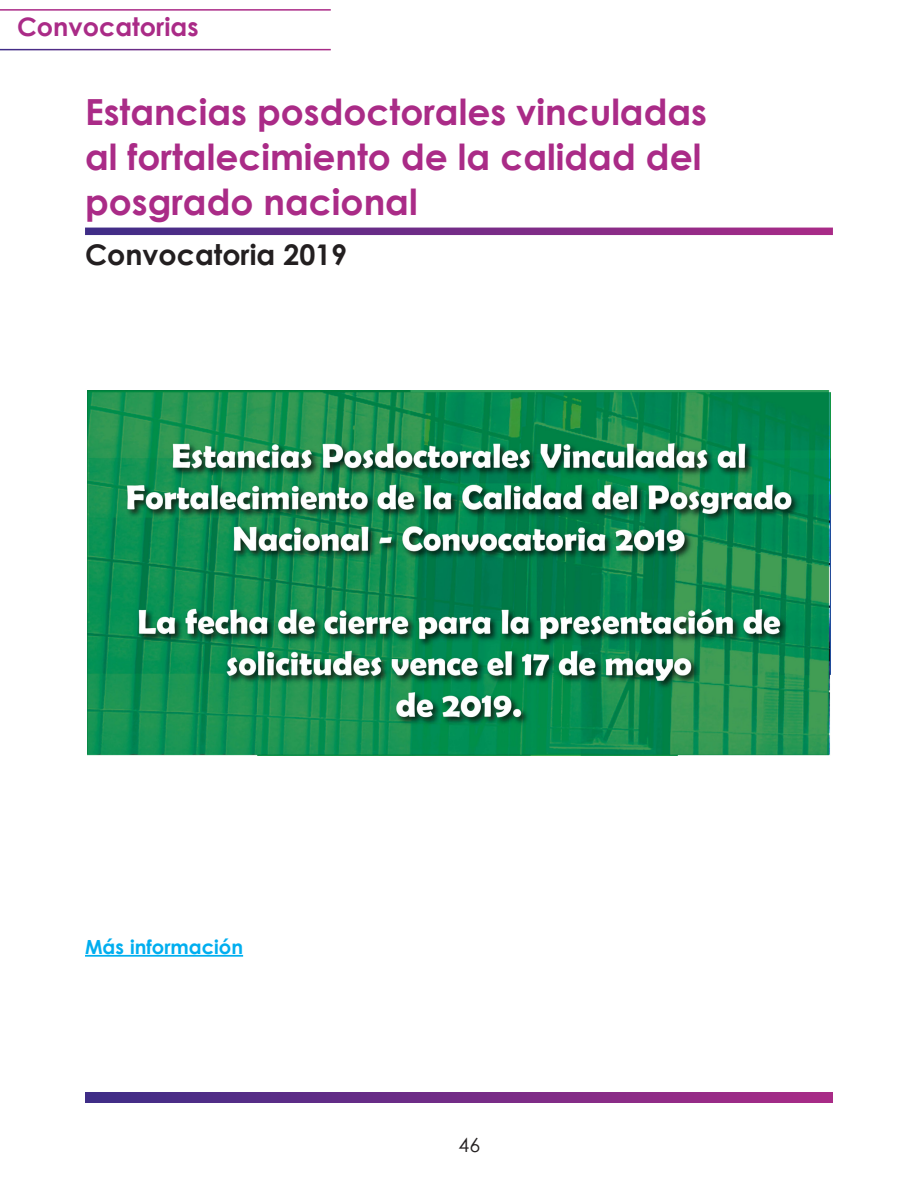
<style>
.page{position:relative;width:918px;height:1188px;background:#fff}
.page>*{position:absolute;margin:0;border:0;box-sizing:border-box;transform-origin:0 0}
.cabeza1Convocatorias{font:700 36px/45px "Century Gothic";color:#aa2b87}
.cabeza2{font:700 28.5px "Century Gothic";color:#231f20}
.t1{font:700 25.5px "Century Gothic";color:#aa2b87}
.cuerpoArticulos_sin{font:700 19.5px "Century Gothic";color:#00aeef}
.t2{font:19.5px "Century Gothic";color:#231f20}
</style>
<div class="page">
<hr style="left:0;top:9px;width:331px;height:2px;background:#aa2b87">
<svg style="left:85px;top:1093px;width:748px;height:10px;background:#732c87"></svg>
<svg style="left:85px;top:228px;width:748px;height:7px;background:#742c87"></svg>
<img style="left:87px;top:391px;width:744px;height:365px">
<hr style="left:85px;top:955px;width:158px;height:2px;background:#00aeef">
<p class="t1" style="left:17px;top:8px;width:183px">Convocatorias</p>
<p class="cabeza1Convocatorias" style="left:85px;top:88px;width:624px">Estancias posdoctorales vinculadas al fortalecimiento de la calidad del posgrado nacional</p>
<p class="cabeza2" style="left:85px;top:233px;width:264px">Convocatoria 2019</p>
<p class="cuerpoArticulos_sin" style="left:85px;top:932px;width:160px">Más información</p>
<p class="t2" style="left:459px;top:1131px;width:23px">46</p>
</div>
